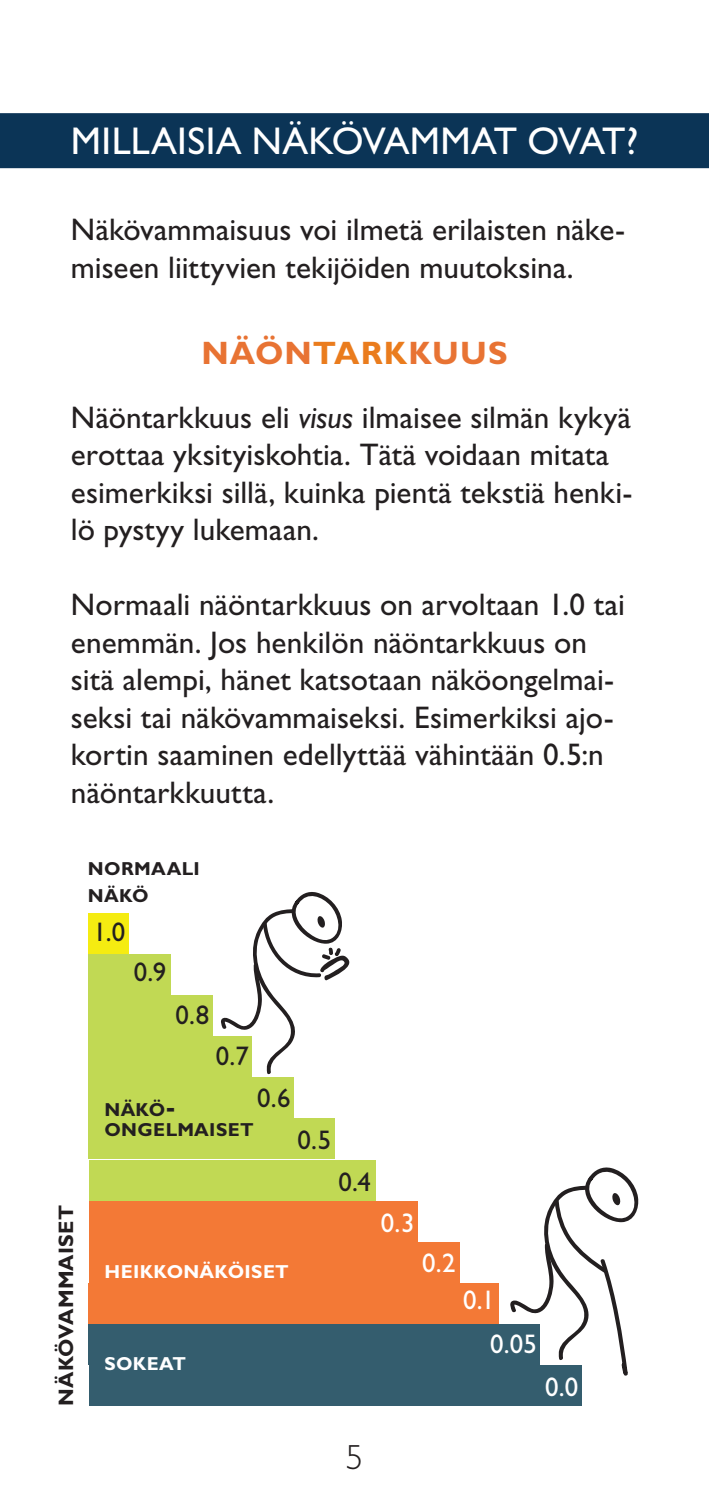
<style>
.page{position:relative;width:709px;height:1489px;background:#fff}
.page>*{position:absolute;margin:0;border:0;box-sizing:border-box;transform-origin:0 0}
.Otsikko_2{font:38.75px "Gill Sans Std";letter-spacing:.005em;color:#fff}
.t1{font:300 35px "Gill Sans Std";color:#231f20}
.Otsikko_3{font:700 32.5px "Gill Sans Std";letter-spacing:.03em;color:#e87333}
.Leipäteksti{font:31.25px/37.5px "Gill Sans Std";color:#231f20}
.Grafiikkateksti{font:27px "Gill Sans Std";color:#231f20}
.Grafiikkateksti-2{font:27px "Gill Sans Std";color:#fff}
.Grafiikkateksti-3{font:700 21px "Gill Sans Std";letter-spacing:.005em;color:#231f20}
.Grafiikkateksti-4{font:700 18.75px/20.2px "Gill Sans Std";letter-spacing:.015em;color:#231f20}
.Grafiikkateksti-5{font:700 18.75px "Gill Sans Std";letter-spacing:.015em;color:#fff}
.s1{color:#ea7c1d}
.s2{font-style:italic}
.s3{font-size:27px}
</style>
<div class="page">
<div style="left:0;top:113px;width:709px;height:55px;background:#0b3456"></div>
<div style="left:89px;top:913px;width:40px;height:40px;background:#f5ec11"></div>
<div style="left:89px;top:954px;width:82px;height:40px;background:#c1d954"></div>
<div style="left:89px;top:995px;width:124px;height:40px;background:#c1d954"></div>
<div style="left:89px;top:1036px;width:163px;height:41px;background:#c1d954"></div>
<div style="left:89px;top:1077px;width:205px;height:41px;background:#c1d954"></div>
<div style="left:89px;top:1118px;width:246px;height:41px;background:#c1d954"></div>
<div style="left:89px;top:1159px;width:286px;height:41px;background:#c1d954"></div>
<div style="left:89px;top:1200px;width:328px;height:41px;background:#f37936"></div>
<div style="left:89px;top:1241px;width:370px;height:41px;background:#f37936"></div>
<div style="left:89px;top:1282px;width:410px;height:41px;background:#f37936"></div>
<div style="left:89px;top:1323px;width:451px;height:41px;background:#345d6e"></div>
<div style="left:89px;top:1364px;width:492px;height:41px;background:#345d6e"></div>
<svg style="left:221px;top:892px;width:129px;height:183px"></svg>
<svg style="left:509px;top:1167px;width:130px;height:209px"></svg>
<h2 class="Otsikko_2" style="left:71px;top:119px;width:569px">MILLAISIA NÄKÖVAMMAT OVAT?</h2>
<p class="Leipäteksti" style="left:71px;top:211px;width:555px">Näkövammaisuus voi ilmetä erilaisten näke&shy;miseen liittyvien tekijöiden muutoksina.</p>
<h3 class="Otsikko_3" style="left:201px;top:334px;width:308px">NÄÖN<span class="s1">TARK</span>KUUS</h3>
<p class="Leipäteksti" style="left:71px;top:398px;width:563px">Näöntarkkuus eli <span class="s2">visus</span> ilmaisee silmän kykyä erottaa yksityiskohtia. Tätä voidaan mitata esimerkiksi sillä, kuinka pientä tekstiä henki&shy;lö pystyy lukemaan.</p>
<p class="Leipäteksti" style="left:71px;top:586px;width:555px">Normaali näöntarkkuus on arvoltaan 1.0 tai enemmän. Jos henkilön näöntarkkuus on sitä alempi, hänet katsotaan näköongelmai&shy;seksi tai näkövammaiseksi. Esimerkiksi ajo&shy;kortin saaminen edellyttää vähintään 0.5:n näöntarkkuutta.</p>
<p class="Grafiikkateksti-4" style="left:88px;top:858px;width:113px">NORMAALI</p>
<p class="Grafiikkateksti-4" style="left:88px;top:885px;width:62px">NÄKÖ</p>
<p class="Grafiikkateksti-3" style="left:54px;top:1405px;width:202px;rotate:-90deg">NÄKÖVAMMAISET</p>
<p class="Grafiikkateksti" style="left:93px;top:916px;width:33px">1.0</p>
<p class="Grafiikkateksti" style="left:134px;top:956px;width:34px">0.9</p>
<p class="Grafiikkateksti" style="left:176px;top:999px;width:35px">0.8</p>
<p class="Grafiikkateksti" style="left:216px;top:1039px;width:35px">0.7</p>
<p class="Grafiikkateksti" style="left:257px;top:1082px;width:35px">0.6</p>
<p class="Grafiikkateksti-4" style="left:104px;top:1099px;width:150px">NÄKÖ<span class="s3">-<br></span>ONGELMAISET</p>
<p class="Grafiikkateksti" style="left:297px;top:1124px;width:35px">0.5</p>
<p class="Grafiikkateksti" style="left:338px;top:1166px;width:34px">0.4</p>
<p class="Grafiikkateksti-5" style="left:104px;top:1260px;width:186px">HEIKKONÄKÖISET</p>
<p class="Grafiikkateksti-5" style="left:104px;top:1352px;width:83px">SOKEAT</p>
<p class="Grafiikkateksti-2" style="left:381px;top:1206px;width:35px">0.3</p>
<p class="Grafiikkateksti-2" style="left:422px;top:1246px;width:35px">0.2</p>
<p class="Grafiikkateksti-2" style="left:463px;top:1284px;width:33px">0.1</p>
<p class="Grafiikkateksti-2" style="left:490px;top:1328px;width:48px">0.05</p>
<p class="Grafiikkateksti-2" style="left:545px;top:1370px;width:35px">0.0</p>
<p class="t1" style="left:346px;top:1436px;width:19px">5</p>
</div>
